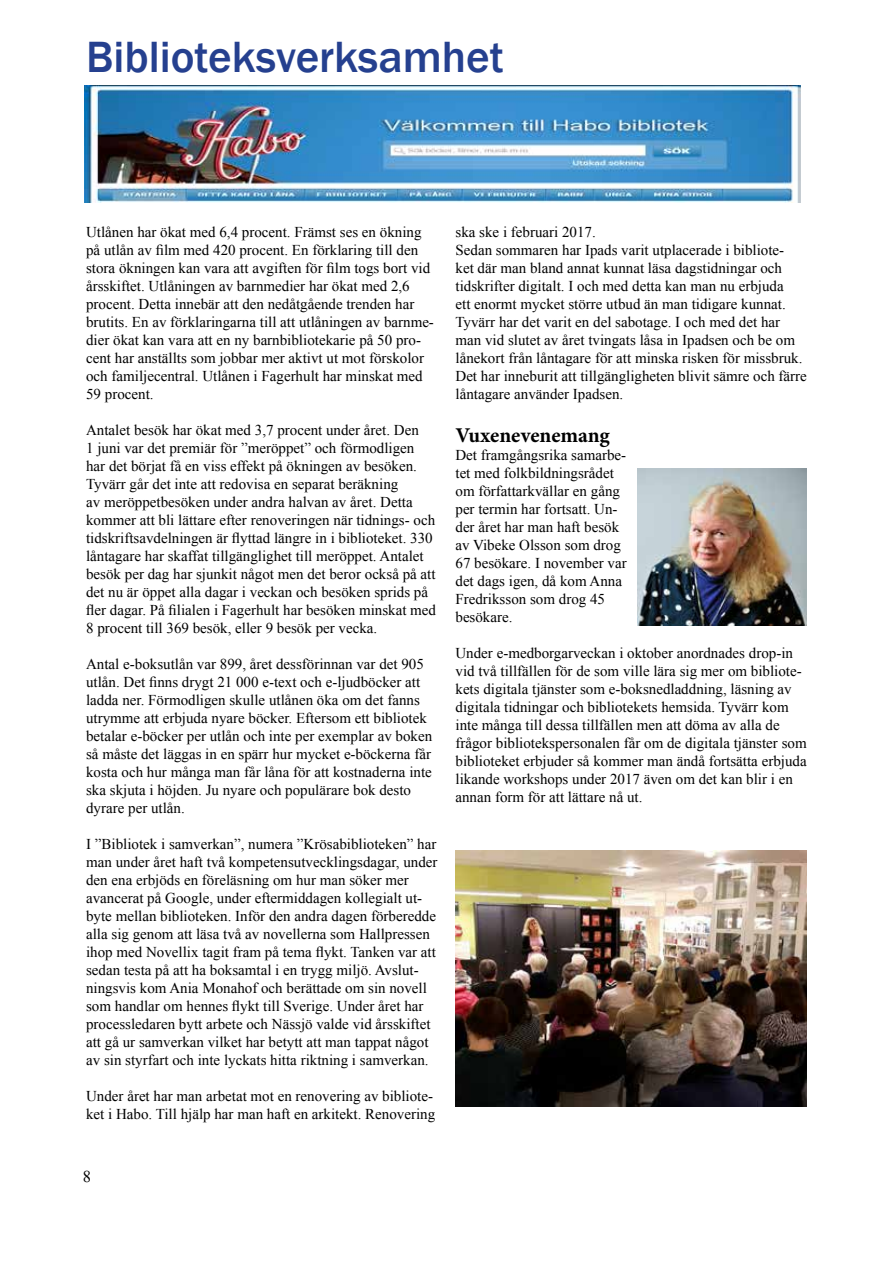
<style>
.page{position:relative;width:893px;height:1263px;background:#fff}
.page>*{position:absolute;margin:0;border:0;box-sizing:border-box;transform-origin:0 0}
.t1{font:500 45px "Franklin Gothic";color:#25408f}
.t2{font:700 21px "Minion Pro";letter-spacing:-.005em;color:#000}
.t3{font:16.5px "Times New Roman";color:#000}
.t4{font:15px/18px "Times New Roman";color:#000}
</style>
<div class="page">
<img style="left:84px;top:85px;width:716px;height:117px">
<img style="left:455px;top:851px;width:352px;height:256px">
<img style="left:638px;top:468px;width:169px;height:157px">
<h1 class="t1" style="left:86px;top:29px;width:419px">Biblioteksverksamhet</h1>
<p class="t4" style="left:86px;top:223px;width:349px">Utlånen har ökat med 6,4 procent. Främst ses en ökning på utlån av film med 420 procent. En förklaring till den stora ökningen kan vara att avgiften för film togs bort vid årsskiftet. Utlåningen av barnmedier har ökat med 2,6 procent. Detta innebär att den nedåtgående trenden har brutits. En av förklaringarna till att utlåningen av barnme&shy;dier ökat kan vara att en ny barnbibliotekarie på 50 pro&shy;cent har anställts som jobbar mer aktivt ut mot förskolor och familjecentral. Utlånen i Fagerhult har minskat med 59 procent.</p>
<p class="t4" style="left:86px;top:421px;width:351px">Antalet besök har ökat med 3,7 procent under året. Den<br>1 juni var det premiär för ”meröppet” och förmodligen har det börjat få en viss effekt på ökningen av besöken.<br>Tyvärr går det inte att redovisa en separat beräkning<br>av meröppetbesöken under andra halvan av året. Detta kommer att bli lättare efter renoveringen när tidnings- och tidskriftsavdelningen är flyttad längre in i biblioteket. 330 låntagare har skaffat tillgänglighet till meröppet. Antalet besök per dag har sjunkit något men det beror också på att det nu är öppet alla dagar i veckan och besöken sprids på fler dagar. På filialen i Fagerhult har besöken minskat med 8 procent till 369 besök, eller 9 besök per vecka.</p>
<p class="t4" style="left:86px;top:655px;width:348px">Antal e-boksutlån var 899, året dessförinnan var det 905 utlån. Det finns drygt 21 000 e-text och e-ljudböcker att ladda ner. Förmodligen skulle utlånen öka om det fanns utrymme att erbjuda nyare böcker. Eftersom ett bibliotek betalar e-böcker per utlån och inte per exemplar av boken så måste det läggas in en spärr hur mycket e-böckerna får kosta och hur många man får låna för att kostnaderna inte ska skjuta i höjden. Ju nyare och populärare bok desto dyrare per utlån.</p>
<p class="t4" style="left:86px;top:835px;width:353px">I ”Bibliotek i samverkan”, numera ”Krösabiblioteken” har man under året haft två kompetensutvecklingsdagar, under den ena erbjöds en föreläsning om hur man söker mer avancerat på Google, under eftermiddagen kollegialt ut&shy;byte mellan biblioteken. Inför den andra dagen förberedde alla sig genom att läsa två av novellerna som Hallpressen ihop med Novellix tagit fram på tema flykt. Tanken var att sedan testa på att ha boksamtal i en trygg miljö. Avslut&shy;ningsvis kom Ania Monahof och berättade om sin novell som handlar om hennes flykt till Sverige. Under året har processledaren bytt arbete och Nässjö valde vid årsskiftet att gå ur samverkan vilket har betytt att man tappat något av sin styrfart och inte lyckats hitta riktning i samverkan.</p>
<p class="t4" style="left:86px;top:1087px;width:351px">Under året har man arbetat mot en renovering av bibliote&shy;ket i Habo. Till hjälp har man haft en arkitekt. Renovering</p>
<p class="t4" style="left:455px;top:223px;width:353px">ska ske i februari 2017.<br>Sedan sommaren har Ipads varit utplacerade i bibliote-<br>ket där man bland annat kunnat läsa dagstidningar och tidskrifter digitalt. I och med detta kan man nu erbjuda<br>ett enormt mycket större utbud än man tidigare kunnat.<br>Tyvärr har det varit en del sabotage. I och med det har man vid slutet av året tvingats låsa in Ipadsen och be om lånekort från låntagare för att minska risken för missbruk.<br>Det har inneburit att tillgängligheten blivit sämre och färre låntagare använder Ipadsen.</p>
<h2 class="t2" style="left:455px;top:421px;width:156px">Vuxenevenemang</h2>
<p class="t4" style="left:455px;top:446px;width:173px">Det framgångsrika samarbe&shy;tet med folkbildningsrådet om författarkvällar en gång per termin har fortsatt. Un&shy;der året har man haft besök av Vibeke Olsson som drog<br>67 besökare. I november var det dags igen, då kom Anna<br>Fredriksson som drog 45 besökare.</p>
<p class="t4" style="left:455px;top:644px;width:353px">Under e-medborgarveckan i oktober anordnades drop-in vid två tillfällen för de som ville lära sig mer om bibliote&shy;kets digitala tjänster som e-boksnedladdning, läsning av digitala tidningar och bibliotekets hemsida. Tyvärr kom inte många till dessa tillfällen men att döma av alla de frågor bibliotekspersonalen får om de digitala tjänster som biblioteket erbjuder så kommer man ändå fortsätta erbjuda likande workshops under 2017 även om det kan blir i en annan form för att lättare nå ut.</p>
<p class="t3" style="left:83px;top:1165px;width:10px">8</p>
</div>
